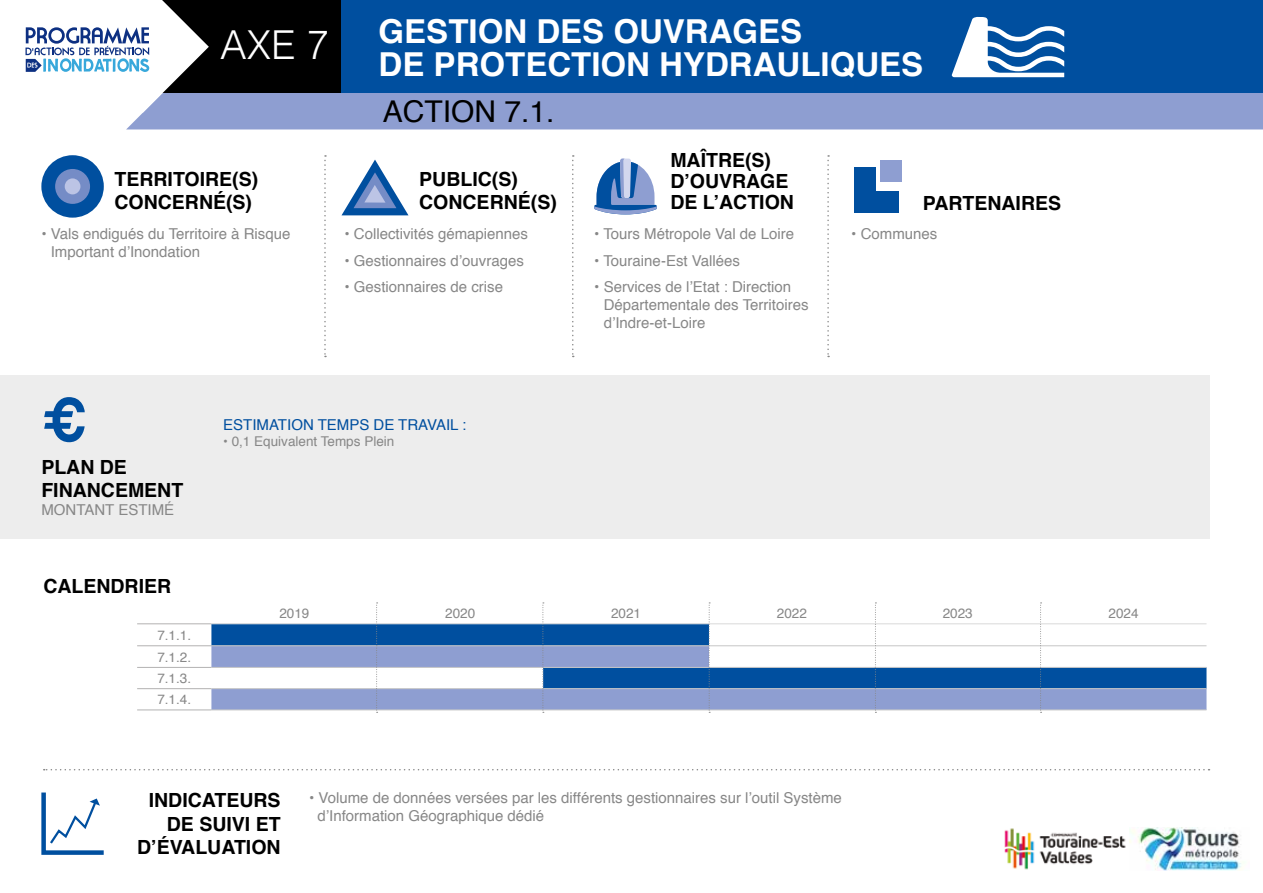
<style>
.page{position:relative;width:1263px;height:893px;background:#fff}
.page>*{position:absolute;margin:0;border:0;box-sizing:border-box;transform-origin:0 0}
.t1{font:700 59.85px "Helvetica";color:#004f9f}
.t2{font:700 33px/33px "Helvetica";color:#fff}
.t3{font:30px "Helvetica";color:#000}
.t4{font:700 19.5px/23.4px "Helvetica";color:#000}
.t5{font:15px/18px "Helvetica";color:#878787}
.t6{font:15px "Helvetica";color:#004f9f}
.t7{font:13.5px/21.5px "Helvetica";color:#878787;text-align:justify}
.s1{font-weight:300;font-size:39.9px}
</style>
<div class="page">
<div style="left:126px;top:92px;width:1137px;height:37px;background:#8e9ed1"></div>
<div style="left:159px;top:0;width:182px;height:92px;background:#000"></div>
<div style="left:0;top:375px;width:1209px;height:164px;background:#ededed"></div>
<svg style="left:594px;top:159px;width:63px;height:55px"></svg>
<svg style="left:324px;top:155px;width:2px;height:202px"></svg>
<svg style="left:44px;top:769px;width:1165px;height:1px"></svg>
<svg style="left:41px;top:792px;width:63px;height:63px"></svg>
<hr style="left:137px;top:624px;width:74px;height:1px;background:#b3b2b2">
<hr style="left:137px;top:645px;width:74px;height:1px;background:#b3b2b2">
<hr style="left:137px;top:667px;width:74px;height:1px;background:#b3b2b2">
<hr style="left:137px;top:688px;width:74px;height:1px;background:#b3b2b2">
<hr style="left:137px;top:710px;width:74px;height:1px;background:#b3b2b2">
<svg style="left:572px;top:155px;width:2px;height:202px"></svg>
<svg style="left:827px;top:155px;width:2px;height:202px"></svg>
<div style="left:341px;top:0;width:922px;height:92px;background:#004f9f"></div>
<div style="left:41px;top:155px;width:63px;height:63px;background:#004f9f;border-radius:50%"></div>
<div style="left:55px;top:169px;width:35px;height:35px;background:#758cc6;border-radius:50%"></div>
<div style="left:65px;top:178px;width:15px;height:16px;background:#bcc4e5;border-radius:50%"></div>
<div style="left:854px;top:167px;width:22px;height:35px;background:#004f9f"></div>
<div style="left:854px;top:191px;width:22px;height:22px;background:#004f9f"></div>
<div style="left:870px;top:191px;width:29px;height:22px;background:#004f9f"></div>
<div style="left:880px;top:160px;width:22px;height:22px;background:#8e9ed1"></div>
<svg style="left:341px;top:160px;width:67px;height:55px"></svg>
<svg style="left:26px;top:0;width:183px;height:113px"></svg>
<svg style="left:952px;top:16px;width:112px;height:61px"></svg>
<svg style="left:211px;top:603px;width:995px;height:110px"></svg>
<img style="left:1005px;top:828px;width:121px;height:42px">
<img style="left:1129px;top:828px;width:112px;height:42px">
<h2 class="t2" style="left:379px;top:15px;width:546px;text-indent:-158px"><span class="s1">AXE 7</span> GESTION DES OUVRAGES<br>DE PROTECTION HYDRAULIQUES</h2>
<h3 class="t4" style="left:115px;top:168px;width:145px">TERRITOIRE(S)<br>CONCERNÉ(S)</h3>
<p class="t5" style="left:51px;top:226px;width:241px;text-indent:-9px">• Vals endigués du Territoire à Risque<br>Important d’Inondation</p>
<h3 class="t3" style="left:383px;top:88px;width:173px">ACTION 7.1.</h3>
<h3 class="t4" style="left:419px;top:168px;width:139px">PUBLIC(S)<br>CONCERNÉ(S)</h3>
<p class="t5" style="left:344px;top:226px;width:185px">• Collectivités gémapiennes</p>
<p class="t5" style="left:344px;top:252px;width:181px">• Gestionnaires d’ouvrages</p>
<p class="t5" style="left:344px;top:279px;width:160px">• Gestionnaires de crise</p>
<h1 class="t1" style="left:42px;top:372px;width:46px">€</h1>
<h3 class="t4" style="left:41px;top:455px;width:143px">PLAN DE<br>FINANCEMENT</h3>
<p class="t5" style="left:41px;top:501px;width:134px">MONTANT ESTIMÉ</p>
<h3 class="t4" style="left:43px;top:575px;width:129px">CALENDRIER</h3>
<p class="t6" style="left:223px;top:413px;width:245px">ESTIMATION TEMPS DE TRAVAIL :</p>
<p class="t7" style="left:223px;top:431px;width:173px">• 0,1 Equivalent Temps Plein</p>
<h3 class="t4" style="left:670px;top:150px;width:125px;line-height:21px">MAÎTRE(S)<br>D’OUVRAGE<br>DE L’ACTION</h3>
<p class="t5" style="left:594px;top:226px;width:201px">• Tours Métropole Val de Loire</p>
<p class="t5" style="left:594px;top:252px;width:147px">• Touraine-Est Vallées</p>
<p class="t5" style="left:604px;top:279px;width:206px;text-indent:-9px">• Services de l’Etat : Direction<br>Départementale des Territoires d’Indre-et-Loire</p>
<h3 class="t4" style="left:923px;top:191px;width:140px">PARTENAIRES</h3>
<p class="t5" style="left:851px;top:226px;width:88px">• Communes</p>
<p class="t7" style="left:157px;top:625px;width:35px">7.1.1.<br>7.1.2.<br>7.1.3.<br>7.1.4.</p>
<p class="t7" style="left:279px;top:603px;width:32px">2019</p>
<p class="t7" style="left:445px;top:603px;width:32px">2020</p>
<p class="t7" style="left:611px;top:603px;width:32px">2021</p>
<p class="t7" style="left:777px;top:603px;width:32px">2022</p>
<p class="t7" style="left:943px;top:603px;width:32px">2023</p>
<p class="t7" style="left:1108px;top:603px;width:32px">2024</p>
<h3 class="t4" style="left:137px;top:789px;width:145px;text-align:right">INDICATEURS<br>DE SUIVI ET<br>D’ÉVALUATION</h3>
<p class="t5" style="left:317px;top:790px;width:526px;text-indent:-8px">• Volume de données versées par les différents gestionnaires sur l’outil Système d’Information Géographique dédié</p>
</div>
